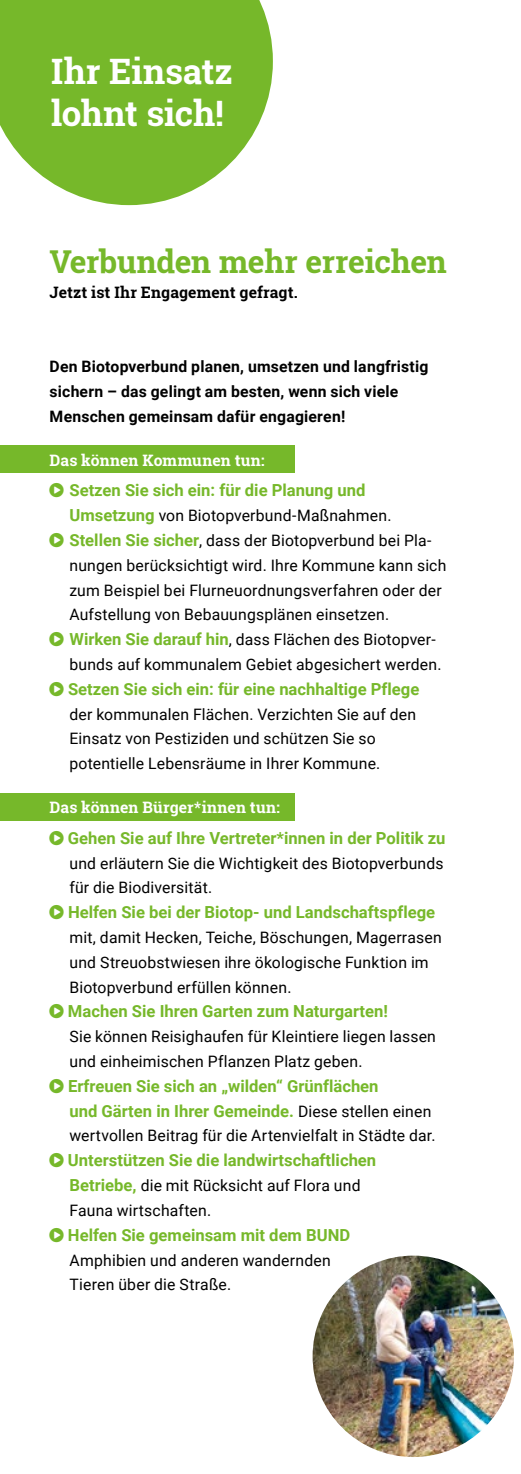
<style>
.page{position:relative;width:521px;height:1474px;background:#fff}
.page>*{position:absolute;margin:0;border:0;box-sizing:border-box;transform-origin:0 0}
.t1{font:700 35px/42px "Roboto Slab";letter-spacing:-.005em;color:#fff}
.t2{font:700 31.5px "Roboto Slab";letter-spacing:-.01em;color:#76b82a}
.t3{font:700 16.62px/24.8px "Roboto";color:#76b82a}
.t4{font:15.75px/24.8px "Roboto";letter-spacing:.01em;color:#000}
.t5{font:700 15.75px/24.8px "Roboto";letter-spacing:.015em;color:#000}
.t6{font:700 15.75px "Roboto Slab";letter-spacing:.005em;color:#fff}
.t7{font:700 15.75px "Roboto Slab";letter-spacing:.005em;color:#000}
.s1{font-weight:700;font-size:16.62px;color:#76b82a}
.s2{font-weight:400;font-size:15.75px;color:#000}
</style>
<div class="page">
<div style="left:0;top:445px;width:295px;height:28px;background:#76b82a"></div>
<div style="left:0;top:792px;width:295px;height:28px;background:#76b82a"></div>
<svg style="left:0;top:0;width:273px;height:205px;background:#87c145"></svg>
<img style="left:313px;top:1255px;width:201px;height:201px;border-radius:101px">
<h1 class="t1" style="left:51px;top:49px;width:183px">Ihr Einsatz lohnt sich!</h1>
<h2 class="t2" style="left:50px;top:240px;width:399px">Verbunden mehr erreichen</h2>
<p class="t7" style="left:50px;top:281px;width:250px">Jetzt ist Ihr Engagement gefragt.</p>
<p class="t5" style="left:50px;top:353px;width:380px">Den Biotopverbund planen, umsetzen und langfristig sichern – das gelingt am besten, wenn sich viele<br>Menschen gemeinsam dafür engagieren!</p>
<p class="t6" style="left:50px;top:449px;width:217px">Das können Kommunen tun:</p>
<p class="t3" style="left:69px;top:477px;width:297px">Setzen Sie sich ein: für die Planung und</p>
<p class="t4" style="left:69px;top:502px;width:378px"><span class="s1">Umsetzung</span> von Biotopverbund-Maßnahmen.<br><span class="s1">Stellen Sie sicher</span>, dass der Biotopverbund bei Pla&shy;nungen berücksichtigt wird. Ihre Kommune kann sich zum Beispiel bei Flurneuordnungsverfahren oder der Aufstellung von Bebauungsplänen einsetzen.<br><span class="s1">Wirken Sie darauf hin</span>, dass Flächen des Biotopver&shy;bunds auf kommunalem Gebiet abgesichert werden.</p>
<p class="t3" style="left:68px;top:676px;width:353px">Setzen Sie sich ein: für eine nachhaltige Pflege</p>
<p class="t4" style="left:69px;top:701px;width:348px">der kommunalen Flächen. Verzichten Sie auf den<br>Einsatz von Pestiziden und schützen Sie so potentielle Lebensräume in Ihrer Kommune.</p>
<p class="t6" style="left:50px;top:796px;width:232px">Das können Bürger*innen tun:</p>
<p class="t3" style="left:68px;top:824px;width:379px">Gehen Sie auf Ihre Vertreter*innen in der Politik zu</p>
<p class="t4" style="left:69px;top:850px;width:376px">und erläutern Sie die Wichtigkeit des Biotopverbunds für die Biodiversität.</p>
<p class="t3" style="left:68px;top:899px;width:369px">Helfen Sie bei der Biotop- und Landschaftspflege</p>
<p class="t4" style="left:69px;top:924px;width:374px">mit, damit Hecken, Teiche, Böschungen, Magerrasen und Streuobstwiesen ihre ökologische Funktion im<br>Biotopverbund erfüllen können.</p>
<p class="t3" style="left:68px;top:998px;width:321px">Machen Sie Ihren Garten zum Naturgarten!</p>
<p class="t4" style="left:69px;top:1023px;width:368px">Sie können Reisighaufen für Kleintiere liegen lassen und einheimischen Pflanzen Platz geben.</p>
<p class="t3" style="left:68px;top:1072px;width:365px">Erfreuen Sie sich an „wilden“ Grünflächen<br>und Gärten in Ihrer Gemeinde. <span class="s2">Diese stellen einen</span></p>
<p class="t4" style="left:69px;top:1122px;width:368px">wertvollen Beitrag für die Artenvielfalt in Städte dar.</p>
<p class="t3" style="left:68px;top:1147px;width:310px">Unterstützen Sie die landwirtschaftlichen</p>
<p class="t4" style="left:69px;top:1172px;width:293px"><span class="s1">Betriebe,</span> die mit Rücksicht auf Flora und<br>Fauna wirtschaften.</p>
<p class="t3" style="left:68px;top:1221px;width:284px">Helfen Sie gemeinsam mit dem BUND</p>
<p class="t4" style="left:69px;top:1246px;width:263px">Amphibien und anderen wandernden<br>Tieren über die Straße.</p>
</div>
